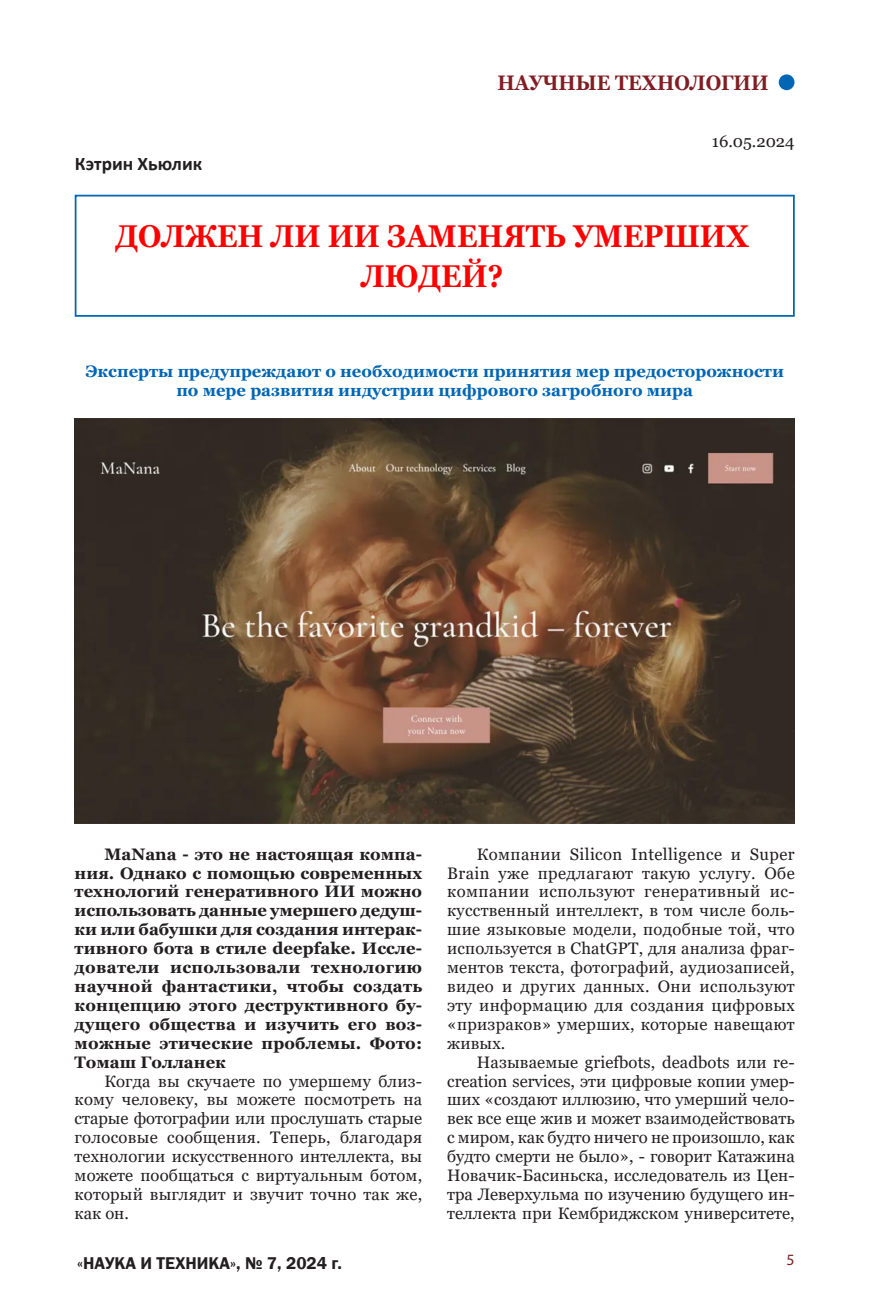
<style>
.page{position:relative;width:869px;height:1315px;background:#fff}
.page>*{position:absolute;margin:0;border:0;box-sizing:border-box;transform-origin:0 0}
.заголовок_мой{font:700 31.5px/40.2px "Georgia";color:#f00;text-align:center;scale:.9 1}
.Рубрика{font:700 21px "Georgia";color:#811e23;scale:.9 1}
.t1{font:700 19.25px "Calibri";color:#231f20}
.t2{font:600 17.5px "Franklin Gothic";color:#231f20}
.текст_мой{font:16.62px/18.9px "Georgia";letter-spacing:.01em;color:#231f20;text-align:justify}
.текст_мой-2{font:700 16.62px/18.9px "Georgia";letter-spacing:.015em;color:#231f20;text-align:justify}
.подзаголовок_мой{font:700 16.62px/18.9px "Georgia";color:#0166b3;text-align:center}
.автор_мой{font:16.62px "Georgia";color:#231f20}
.t3{font:15.75px "Myriad Pro";color:#811e23}
</style>
<div class="page">
<div style="left:778px;top:74px;width:16px;height:16px;background:#0166b3;border-radius:50%"></div>
<div style="left:75px;top:195px;width:719px;height:122px;border:2px solid #0166b3"></div>
<img style="left:75px;top:418px;width:719px;height:405px">
<p class="Рубрика" style="left:497px;top:70px;width:302px">НАУЧНЫЕ ТЕХНОЛОГИИ</p>
<p class="t1" style="left:75px;top:149px;width:129px">Кэтрин Хьюлик</p>
<p class="автор_мой" style="left:711px;top:132px;width:84px">16.05.2024</p>
<p class="заголовок_мой" style="left:115px;top:216px;width:705px">ДОЛЖЕН ЛИ ИИ ЗАМЕНЯТЬ УМЕРШИХ<br>ЛЮДЕЙ?</p>
<p class="подзаголовок_мой" style="left:85px;top:362px;width:699px">Эксперты предупреждают о необходимости принятия мер предосторожности по мере развития индустрии цифрового загробного мира</p>
<p class="текст_мой-2" style="left:75px;top:844px;width:349px;text-indent:30px">MaNana - это не настоящая компа&shy;ния. Однако с помощью современных технологий генеративного ИИ можно использовать данные умершего дедуш&shy;ки или бабушки для создания интерак&shy;тивного бота в стиле deepfake. Иссле&shy;дователи использовали технологию научной фантастики, чтобы создать концепцию этого деструктивного бу&shy;дущего общества и изучить его воз&shy;можные этические проблемы. Фото:<br>Томаш Голланек</p>
<p class="текст_мой" style="left:75px;top:1071px;width:349px;text-indent:30px">Когда вы скучаете по умершему близ&shy;кому человеку, вы можете посмотреть на старые фотографии или прослушать старые голосовые сообщения. Теперь, благодаря технологии искусственного интеллекта, вы можете пообщаться с виртуальным ботом, который выглядит и звучит точно так же, как он.</p>
<p class="текст_мой" style="left:447px;top:845px;width:349px;text-indent:30px">Компании Silicon Intelligence и Super Brain уже предлагают такую услугу. Обе компании используют генеративный ис&shy;кусственный интеллект, в том числе боль&shy;шие языковые модели, подобные той, что используется в ChatGPT, для анализа фраг&shy;ментов текста, фотографий, аудиозаписей, видео и других данных. Они используют эту информацию для создания цифровых «призраков» умерших, которые навещают живых.</p>
<p class="текст_мой" style="left:447px;top:1052px;width:349px;text-indent:30px">Называемые griefbots, deadbots или re&shy;creation services, эти цифровые копии умер&shy;ших «создают иллюзию, что умерший чело&shy;век все еще жив и может взаимодействовать с миром, как будто ничего не произошло, как будто смерти не было», - говорит Катажина Новачик-Басиньска, исследователь из Цен&shy;тра Леверхульма по изучению будущего ин&shy;теллекта при Кембриджском университете,</p>
<p class="t2" style="left:77px;top:1252px;width:266px">«НАУКА И ТЕХНИКА», № 7, 2024 г.</p>
<p class="t3" style="left:786px;top:1250px;width:10px">5</p>
</div>
